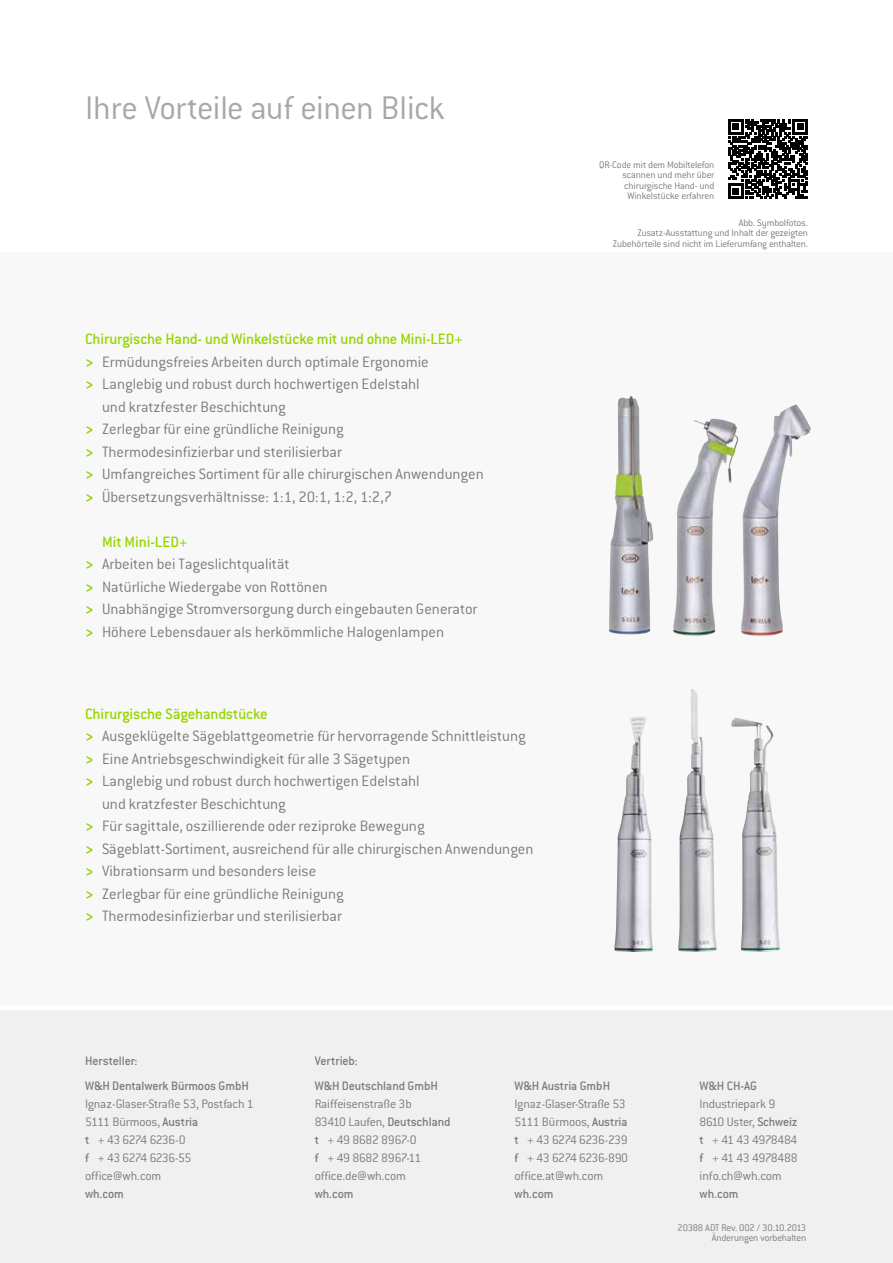
<style>
.page{position:relative;width:893px;height:1263px;background:#fff}
.page>*{position:absolute;margin:0;border:0;box-sizing:border-box;transform-origin:0 0}
.t1{font:300 36px "Conduit ITC";letter-spacing:-.01em;color:#a7a7a8}
.t2{font:300 16.5px/22.5px "Conduit ITC";color:#7b7b7a}
.t3{font:500 16.5px "Conduit ITC";color:#95d600}
.t4{font:300 13.5px/18px "Conduit ITC";letter-spacing:-.02em;color:#7b7b7a}
.t5{font:500 13.5px "Conduit ITC";letter-spacing:-.01em;color:#7b7b7a}
.t6{font:300 10.5px/10.5px "Conduit ITC";letter-spacing:-.015em;color:#7b7b7a;text-align:right}
.s1{font-weight:700;color:#95d600}
.s2{font-weight:500;color:#95d600}
.s3{font-weight:500}
</style>
<div class="page">
<div style="left:0;top:1010px;width:893px;height:253px;background:#f0f0f0"></div>
<div style="left:0;top:253px;width:893px;height:753px;background:#f8f8f8"></div>
<img style="left:614px;top:717px;width:39px;height:235px">
<img style="left:609px;top:396px;width:45px;height:239px">
<img style="left:678px;top:689px;width:39px;height:263px">
<img style="left:673px;top:419px;width:65px;height:217px">
<img style="left:731px;top:718px;width:49px;height:234px">
<img style="left:741px;top:404px;width:70px;height:232px">
<svg style="left:728px;top:119px;width:80px;height:80px"></svg>
<h1 class="t1" style="left:85px;top:88px;width:361px">Ihre Vorteile auf einen Blick</h1>
<p class="t3" style="left:85px;top:330px;width:379px">Chirurgische Hand- und Winkelstücke mit und ohne Mini-LED+</p>
<p class="t2" style="left:85px;top:350px;width:345px"><span class="s1">&gt;</span> Ermüdungsfreies Arbeiten durch optimale Ergonomie</p>
<p class="t2" style="left:85px;top:373px;width:336px"><span class="s1">&gt;</span> Langlebig und robust durch hochwertigen Edelstahl</p>
<p class="t2" style="left:102px;top:395px;width:185px">und kratzfester Beschichtung</p>
<p class="t2" style="left:85px;top:418px;width:260px"><span class="s1">&gt;</span> Zerlegbar für eine gründliche Reinigung</p>
<p class="t2" style="left:85px;top:440px;width:258px"><span class="s1">&gt;</span> Thermodesinfizierbar und sterilisierbar</p>
<p class="t2" style="left:85px;top:463px;width:400px"><span class="s1">&gt;</span> Umfangreiches Sortiment für alle chirurgischen Anwendungen</p>
<p class="t2" style="left:85px;top:485px;width:309px"><span class="s1">&gt;</span> Übersetzungsverhältnisse: 1:1, 20:1, 1:2, 1:2,7</p>
<p class="t2" style="left:85px;top:530px;width:394px;text-indent:17px"><span class="s2">Mit Mini-LED+<br></span><span class="s1">&gt;</span> Arbeiten bei Tageslichtqualität<br><span class="s1">&gt;</span> Natürliche Wiedergabe von Rottönen<br><span class="s1">&gt;</span> Unabhängige Stromversorgung durch eingebauten Generator <span class="s1">&gt;</span> Höhere Lebensdauer als herkömmliche Halogenlampen</p>
<p class="t3" style="left:85px;top:704px;width:184px">Chirurgische Sägehandstücke</p>
<p class="t2" style="left:85px;top:725px;width:442px"><span class="s1">&gt;</span> Ausgeklügelte Sägeblattgeometrie für hervorragende Schnittleistung</p>
<p class="t2" style="left:85px;top:747px;width:327px"><span class="s1">&gt;</span> Eine Antriebsgeschwindigkeit für alle 3 Sägetypen</p>
<p class="t2" style="left:85px;top:770px;width:336px"><span class="s1">&gt;</span> Langlebig und robust durch hochwertigen Edelstahl</p>
<p class="t2" style="left:102px;top:792px;width:185px">und kratzfester Beschichtung</p>
<p class="t2" style="left:85px;top:815px;width:341px"><span class="s1">&gt;</span> Für sagittale, oszillierende oder reziproke Bewegung</p>
<p class="t2" style="left:85px;top:837px;width:450px"><span class="s1">&gt;</span> Sägeblatt-Sortiment, ausreichend für alle chirurgischen Anwendungen</p>
<p class="t2" style="left:85px;top:860px;width:233px"><span class="s1">&gt;</span> Vibrationsarm und besonders leise</p>
<p class="t2" style="left:85px;top:882px;width:260px"><span class="s1">&gt;</span> Zerlegbar für eine gründliche Reinigung</p>
<p class="t2" style="left:85px;top:905px;width:258px"><span class="s1">&gt;</span> Thermodesinfizierbar und sterilisierbar</p>
<p class="t5" style="left:85px;top:1053px;width:54px">Hersteller:</p>
<p class="t5" style="left:315px;top:1053px;width:45px">Vertrieb:</p>
<p class="t6" style="left:599px;top:159px;width:117px">QR-Code mit dem Mobiltelefon scannen und mehr über chirurgische Hand- und<br>Winkelstücke erfahren</p>
<p class="t6" style="left:613px;top:217px;width:196px">Abb. Symbolfotos.<br>Zusatz-Ausstattung und Inhalt der gezeigten<br>Zubehörteile sind nicht im Lieferumfang enthalten.</p>
<p class="t5" style="left:85px;top:1078px;width:166px">W&amp;H Dentalwerk Bürmoos GmbH</p>
<p class="t4" style="left:85px;top:1095px;width:170px">Ignaz-Glaser-Straße 53, Postfach 1<br>5111 Bürmoos, <span class="s3">Austria<br>t</span> + 43 6274 6236-0<br><span class="s3">f</span> + 43 6274 6236-55 office@wh.com</p>
<p class="t5" style="left:85px;top:1186px;width:40px">wh.com</p>
<p class="t5" style="left:315px;top:1078px;width:125px">W&amp;H Deutschland GmbH</p>
<p class="t4" style="left:315px;top:1095px;width:137px">Raiffeisenstraße 3b<br>83410 Laufen, <span class="s3">Deutschland t</span> + 49 8682 8967-0<br><span class="s3">f</span> + 49 8682 8967-11 office.de@wh.com</p>
<p class="t5" style="left:315px;top:1186px;width:40px">wh.com</p>
<p class="t5" style="left:514px;top:1078px;width:97px">W&amp;H Austria GmbH</p>
<p class="t4" style="left:514px;top:1095px;width:115px">Ignaz-Glaser-Straße 53<br>5111 Bürmoos, <span class="s3">Austria t</span> + 43 6274 6236-239 <span class="s3">f</span> + 43 6274 6236-890 office.at@wh.com</p>
<p class="t5" style="left:514px;top:1186px;width:40px">wh.com</p>
<p class="t5" style="left:699px;top:1079px;width:59px">W&amp;H CH-AG</p>
<p class="t4" style="left:699px;top:1095px;width:100px">Industriepark 9<br>8610 Uster, <span class="s3">Schweiz t</span> + 41 43 4978484 <span class="s3">f</span> + 41 43 4978488 info.ch@wh.com</p>
<p class="t5" style="left:699px;top:1186px;width:40px">wh.com</p>
<p class="t6" style="left:678px;top:1222px;width:130px">20388 ADT Rev. 002 / 30.10.2013<br>Änderungen vorbehalten</p>
</div>
